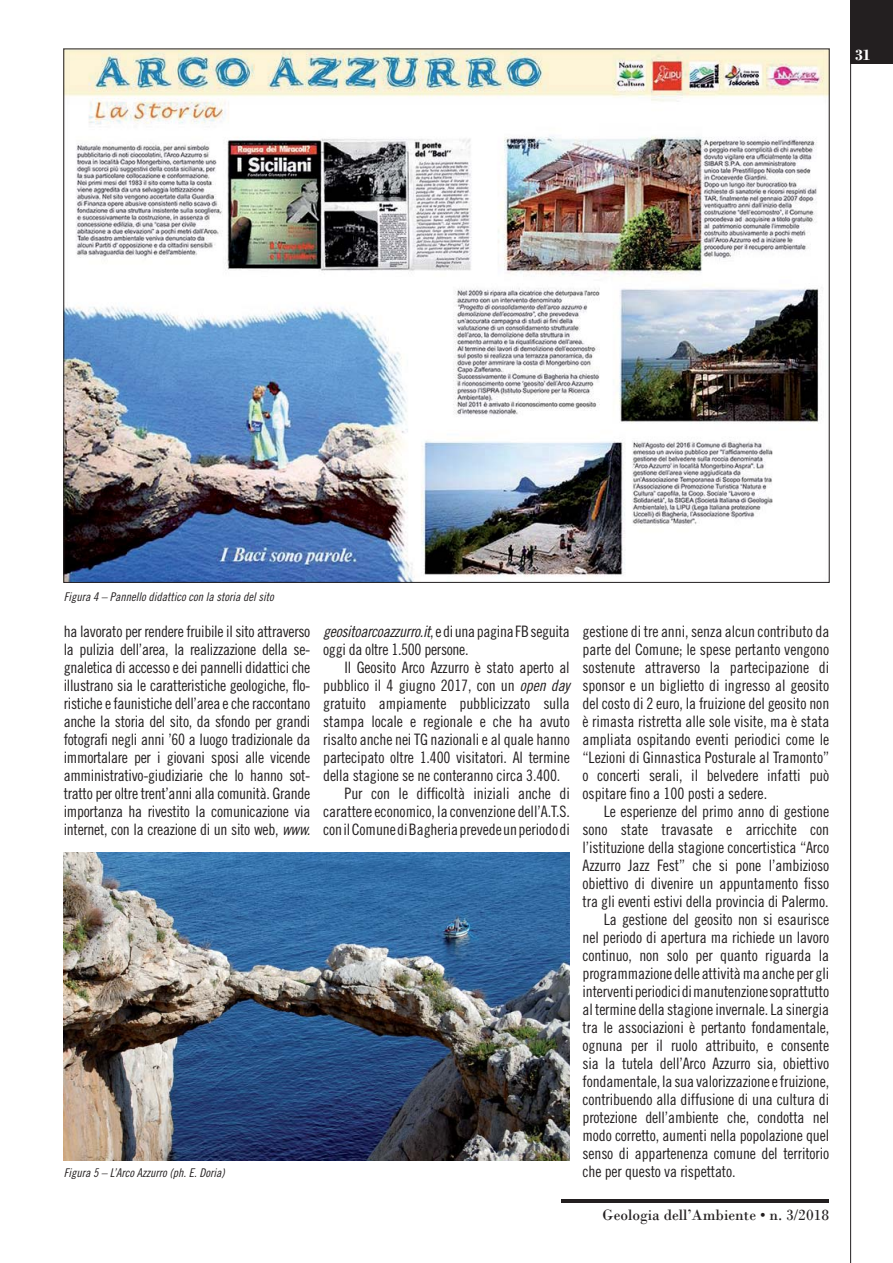
<style>
.page{position:relative;width:893px;height:1263px;background:#fff}
.page>*{position:absolute;margin:0;border:0;box-sizing:border-box;transform-origin:0 0}
.t1{font:15.75px/18px "Trade Gothic LT Std Cn 18";letter-spacing:-.01em;color:#231f20;text-align:justify}
.t2{font:15.75px "Bodoni";color:#231f20}
.t3{font:700 15.75px "Bodoni";color:#fff}
.t4{font:12px "Trade Gothic LT Std Cn 18 Obl";color:#231f20}
.s1{font-family:"Trade Gothic LT Std Cn 18 Obl"}
</style>
<div class="page">
<hr style="left:850px;top:0;width:1px;height:1263px;background:#231f20">
<hr style="left:561px;top:1199px;width:268px;height:3px;background:#231f20">
<div style="left:850px;top:0;width:43px;height:64px;background:#231f20"></div>
<img style="left:66px;top:51px;width:761px;height:530px">
<img style="left:64px;top:853px;width:506px;height:307px">
<p class="t3" style="left:855px;top:45px;width:17px">31</p>
<p class="t4" style="left:64px;top:592px;width:211px">Figura 4 – Pannello didattico con la storia del sito</p>
<p class="t1" style="left:64px;top:624px;width:248px">ha lavorato per rendere fruibile il sito attraverso la pulizia dell’area, la realizzazione della se&shy;gnaletica di accesso e dei pannelli didattici che illustrano sia le caratteristiche geologiche, flo&shy;ristiche e faunistiche dell’area e che raccontano anche la storia del sito, da sfondo per grandi fotografi negli anni ’60 a luogo tradizionale da immortalare per i giovani sposi alle vicende amministrativo-giudiziarie che lo hanno sot&shy;tratto per oltre trent’anni alla comunità. Grande importanza ha rivestito la comunicazione via internet, con la creazione di un sito web, <span class="s1">www.</span></p>
<p class="t1" style="left:323px;top:624px;width:248px"><span class="s1">geositoarcoazzurro.it</span>, e di una pagina FB seguita oggi da oltre 1.500 persone.</p>
<p class="t1" style="left:344px;top:660px;width:227px">Il Geosito Arco Azzurro è stato aperto al</p>
<p class="t1" style="left:323px;top:678px;width:248px">pubblico il 4 giugno 2017, con un <span class="s1">open day</span></p>
<p class="t1" style="left:323px;top:696px;width:248px">gratuito ampiamente pubblicizzato sulla</p>
<p class="t1" style="left:323px;top:714px;width:248px">stampa locale e regionale e che ha avuto</p>
<p class="t1" style="left:323px;top:732px;width:248px">risalto anche nei TG nazionali e al quale hanno</p>
<p class="t1" style="left:323px;top:750px;width:248px">partecipato oltre 1.400 visitatori. Al termine</p>
<p class="t1" style="left:323px;top:768px;width:239px">della stagione se ne conteranno circa 3.400.</p>
<p class="t1" style="left:344px;top:786px;width:227px">Pur con le difficoltà iniziali anche di</p>
<p class="t1" style="left:323px;top:804px;width:248px">carattere economico, la convenzione dell’A.T.S.</p>
<p class="t1" style="left:323px;top:822px;width:248px">con il Comune di Bagheria prevede un periodo di</p>
<p class="t1" style="left:583px;top:624px;width:248px">gestione di tre anni, senza alcun contributo da parte del Comune; le spese pertanto vengono sostenute attraverso la partecipazione di sponsor e un biglietto di ingresso al geosito del costo di 2 euro, la fruizione del geosito non è rimasta ristretta alle sole visite, ma è stata ampliata ospitando eventi periodici come le “Lezioni di Ginnastica Posturale al Tramonto” o concerti serali, il belvedere infatti può ospitare fino a 100 posti a sedere.</p>
<p class="t1" style="left:583px;top:804px;width:248px;text-align:right">Le esperienze del primo anno di gestione sono state travasate e arricchite con l’istituzione della stagione concertistica “Arco Azzurro Jazz Fest” che si pone l’ambizioso obiettivo di divenire un appuntamento fisso tra gli eventi estivi della provincia di Palermo.<br>La gestione del geosito non si esaurisce<br>nel periodo di apertura ma richiede un lavoro continuo, non solo per quanto riguarda la programmazione delle attività ma anche per gli interventi periodici di manutenzione soprattutto al termine della stagione invernale. La sinergia tra le associazioni è pertanto fondamentale, ognuna per il ruolo attribuito, e consente sia la tutela dell’Arco Azzurro sia, obiettivo fondamentale, la sua valorizzazione e fruizione, contribuendo alla diffusione di una cultura di protezione dell’ambiente che, condotta nel modo corretto, aumenti nella popolazione quel senso di appartenenza comune del territorio</p>
<p class="t4" style="left:64px;top:1168px;width:163px">Figura 5 – L’Arco A zzurro (ph. E. Doria)</p>
<p class="t1" style="left:583px;top:1164px;width:155px">che per questo va rispettato.</p>
<p class="t2" style="left:603px;top:1206px;width:228px">Geologia dell’Ambiente • n. 3/2018</p>
</div>
